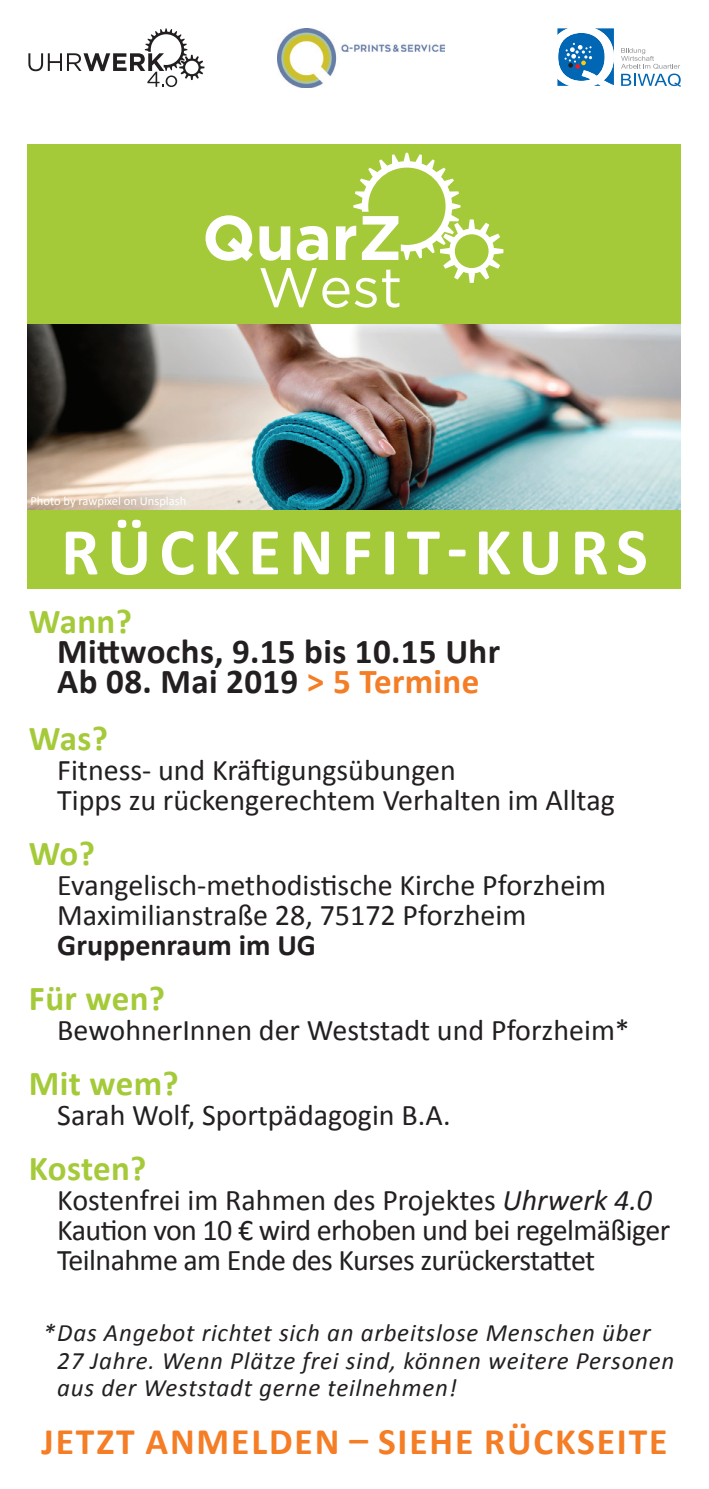
<style>
.page{position:relative;width:709px;height:1489px;background:#fff}
.page>*{position:absolute;margin:0;border:0;box-sizing:border-box;transform-origin:0 0}
.t1{font:700 67.5px "Calibri";letter-spacing:.12em;color:#fff}
.t2{font:700 37.5px "Calibri";letter-spacing:.05em;color:#f47d25}
.t3{font:700 35px/30px "Calibri";letter-spacing:.01em;color:#231f20}
.t4{font:700 35px "Calibri";letter-spacing:.01em;color:#a4ca39}
.t5{font:30px/30px "Calibri";color:#231f20}
.t6{font:30px/30px "Calibri";letter-spacing:-.02em;color:#231f20}
.t7{font:700 30px "Calibri";color:#231f20}
.t8{font:italic 25px/27.5px "Calibri";letter-spacing:.03em;color:#231f20}
.t9{font:12.5px "Calibri";color:#fff}
.s1{color:#f47d25}
.s2{font-style:italic}
</style>
<div class="page">
<svg style="left:557px;top:28px;width:57px;height:58px"></svg>
<svg style="left:621px;top:48px;width:60px;height:39px"></svg>
<svg style="left:28px;top:28px;width:176px;height:59px"></svg>
<div style="left:28px;top:144px;width:653px;height:444px;background:#a4ca39"></div>
<svg style="left:205px;top:215px;width:48px;height:46px"></svg>
<svg style="left:259px;top:153px;width:244px;height:155px"></svg>
<img style="left:278px;top:28px;width:167px;height:59px">
<img style="left:28px;top:324px;width:652px;height:185px">
<p class="t9" style="left:30px;top:493px;width:157px">Photo by rawpixel on Unsplash</p>
<h1 class="t1" style="left:61px;top:508px;width:588px">RÜCKENFIT-KURS</h1>
<p class="t4" style="left:29px;top:598px;width:104px">Wann?</p>
<p class="t3" style="left:57px;top:636px;width:444px">Mittwochs, 9.15 bis 10.15 Uhr<br>Ab 08. Mai 2019 <span class="s1">&gt; 5 Termine</span></p>
<p class="t4" style="left:29px;top:716px;width:80px">Was?</p>
<p class="t5" style="left:57px;top:755px;width:559px">Fitness- und Kräftigungsübungen<br>Tipps zu rückengerechtem Verhalten im Alltag</p>
<p class="t4" style="left:29px;top:831px;width:68px">Wo?</p>
<p class="t5" style="left:57px;top:870px;width:550px">Evangelisch-methodistische Kirche Pforzheim<br>Maximilianstraße 28, 75172 Pforzheim</p>
<p class="t7" style="left:57px;top:926px;width:260px">Gruppenraum im UG</p>
<p class="t4" style="left:29px;top:976px;width:138px">Für wen?</p>
<p class="t5" style="left:57px;top:1015px;width:574px">BewohnerInnen der Weststadt und Pforzheim*</p>
<p class="t4" style="left:29px;top:1061px;width:151px">Mit wem?</p>
<p class="t5" style="left:57px;top:1100px;width:395px">Sarah Wolf, Sportpädagogin B.A.</p>
<p class="t4" style="left:29px;top:1146px;width:119px">Kosten?</p>
<p class="t6" style="left:57px;top:1185px;width:614px">Kostenfrei im Rahmen des Projektes <span class="s2">Uhrwerk 4.0<br></span>Kaution von 10 € wird erhoben und bei regelmäßiger<br>Teilnahme am Ende des Kurses zurückerstattet</p>
<p class="t8" style="left:57px;top:1317px;width:618px;text-indent:-14px">* Das Angebot richtet sich an arbeitslose Menschen über<br>27 Jahre. Wenn Plätze frei sind, können weitere Personen aus der Weststadt gerne teilnehmen!</p>
<p class="t2" style="left:42px;top:1417px;width:627px">JETZT ANMELDEN – SIEHE RÜCKSEITE</p>
</div>
